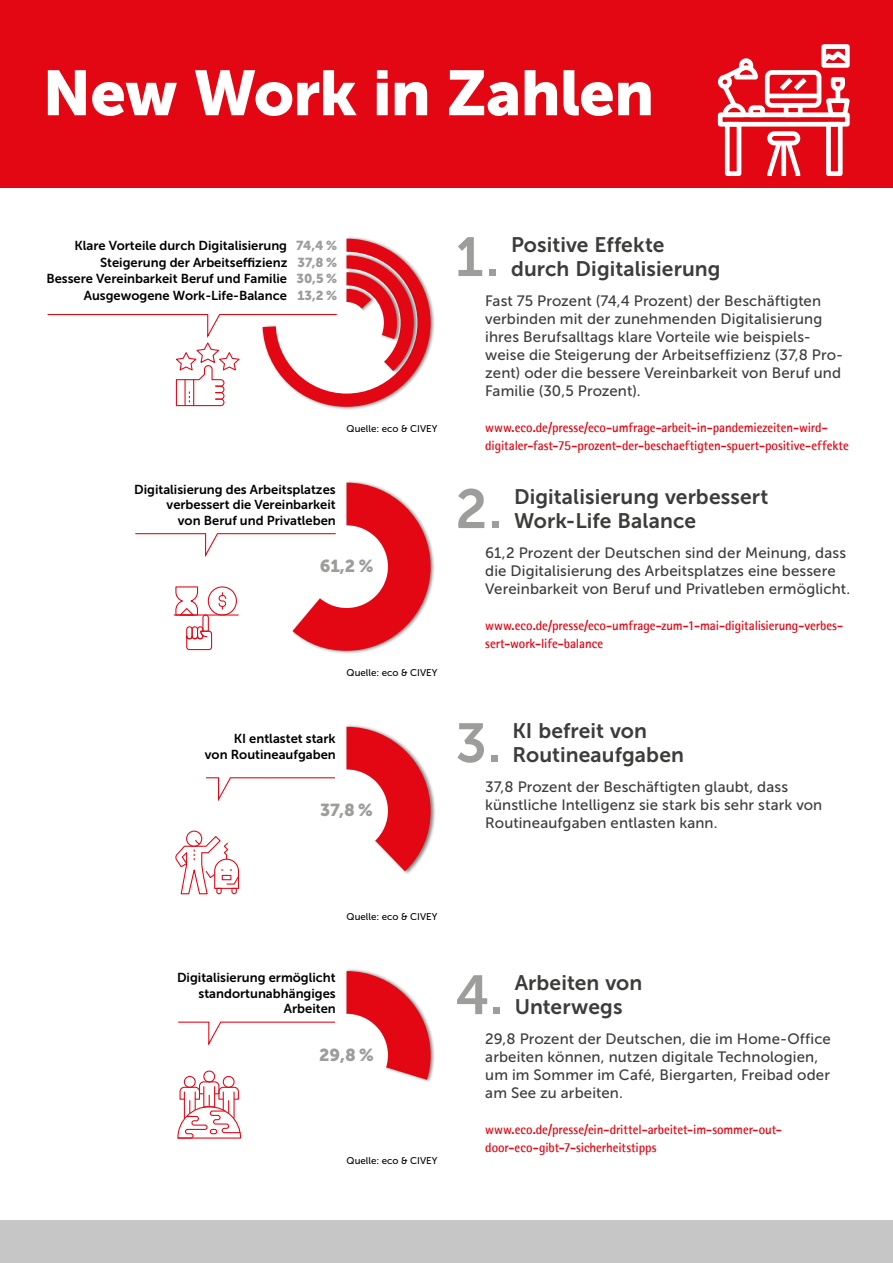
<style>
.page{position:relative;width:893px;height:1263px;background:#fff}
.page>*{position:absolute;margin:0;border:0;box-sizing:border-box;transform-origin:0 0}
.t1{font:63px "Museo Sans 900";letter-spacing:-.01em;color:#fff}
.t2{font:54.75px "Museo Sans 700";color:#9d9d9c}
.t3{font:21px/24px "Museo Sans 700";letter-spacing:.005em;color:#3c3c3b}
.t4{font:17.25px "Museo Sans 900";color:#9d9d9c}
.t5{font:15px/18px "Museo Sans 500";letter-spacing:.01em;color:#3c3c3b}
.t6{font:700 13.5px/18px "Rotis Sans Serif";letter-spacing:-.005em;color:#e30613;scale:.96 1}
.t7{font:12.9px/15.6px "Museo Sans 700";color:#000;text-align:right}
.t8{font:12.9px/16.8px "Museo Sans 900";color:#9d9d9c;text-align:justify}
.t9{font:9.75px "Museo Sans 500";color:#000}
</style>
<div class="page">
<div style="left:0;top:0;width:893px;height:187px;background:#e30613"></div>
<img style="left:328px;top:237px;width:107px;height:173px">
<svg style="left:47px;top:239px;width:384px;height:168px"></svg>
<img style="left:328px;top:481px;width:107px;height:173px">
<svg style="left:135px;top:483px;width:296px;height:168px"></svg>
<img style="left:346px;top:725px;width:89px;height:113px">
<svg style="left:175px;top:727px;width:256px;height:168px"></svg>
<img style="left:347px;top:969px;width:88px;height:110px">
<svg style="left:177px;top:971px;width:254px;height:168px"></svg>
<div style="left:0;top:1220px;width:893px;height:43px;background:#c6c6c6"></div>
<div style="left:718px;top:112px;width:132px;height:15px;border:5px solid #fff"></div>
<div style="left:725px;top:122px;width:16px;height:54px;border:5px solid #fff"></div>
<div style="left:826px;top:122px;width:17px;height:54px;border:5px solid #fff"></div>
<div style="left:765px;top:70px;width:56px;height:38px;border:5px solid #fff;border-radius:5px"></div>
<div style="left:784px;top:103px;width:19px;height:14px;border:5px solid #fff"></div>
<svg style="left:823px;top:77px;width:27px;height:43px"></svg>
<div style="left:718px;top:75px;width:14px;height:14px;border:5px solid #fff;border-radius:50%"></div>
<hr style="left:767px;top:94px;width:52px;height:4px;background:#fff">
<div style="left:767px;top:131px;width:33px;height:14px;border:5px solid #fff;border-radius:5px"></div>
<svg style="left:767px;top:137px;width:34px;height:39px"></svg>
<div style="left:821px;top:44px;width:29px;height:24px;border:5px solid #fff"></div>
<svg style="left:821px;top:47px;width:29px;height:20px"></svg>
<svg style="left:719px;top:58px;width:48px;height:62px"></svg>
<div style="left:781px;top:143px;width:5px;height:33px;background:#fff"></div>
<svg style="left:775px;top:73px;width:37px;height:21px"></svg>
<h1 class="t1" style="left:43px;top:57px;width:613px">New Work in Zahlen</h1>
<p class="t7" style="left:46px;top:237px;width:243px;line-height:16.8px">Klare Vorteile durch Digitalisierung Steigerung der Arbeitse zienz<br>Bessere Vereinbarkeit Beruf und Familie Ausgewogene Work-Life-Balance</p>
<p class="t8" style="left:296px;top:237px;width:43px">74,4 % 37,8 % 30,5 % 13,2 %</p>
<p class="t9" style="left:347px;top:423px;width:92px">Quelle: eco &amp; CIVEY</p>
<p class="t7" style="left:134px;top:481px;width:203px">Digitalisierung des Arbeitsplatzes verbessert die Vereinbarkeit<br>von Beruf und Privatleben</p>
<p class="t4" style="left:320px;top:556px;width:55px">61,2 %</p>
<p class="t9" style="left:347px;top:667px;width:92px">Quelle: eco &amp; CIVEY</p>
<p class="t7" style="left:205px;top:731px;width:132px">KI entlastet stark<br>von Routineaufgaben</p>
<p class="t4" style="left:320px;top:800px;width:54px">37,8 %</p>
<h2 class="t2" style="left:455px;top:227px;width:46px">1.</h2>
<h3 class="t3" style="left:511px;top:233px;width:211px">Positive Effekte durch Digitalisierung</h3>
<p class="t5" style="left:485px;top:292px;width:359px">Fast 75 Prozent (74,4 Prozent) der Beschäftigten verbinden mit der zunehmenden Digitalisierung ihres Berufsalltags klare Vorteile wie beispiels&shy;weise die Steigerung der Arbeitseffizienz (37,8 Pro&shy;zent) oder die bessere Vereinbarkeit von Beruf und Familie (30,5 Prozent).</p>
<p class="t6" style="left:485px;top:420px;width:380px">www.eco.de/presse/eco-umfrage-arbeit-in-pandemiezeiten-wird&shy;digitaler-fast-75-prozent-der-beschaeftigten-spuert-positive-effekte</p>
<h2 class="t2" style="left:455px;top:479px;width:49px">2.</h2>
<h3 class="t3" style="left:514px;top:485px;width:256px">Digitalisierung verbessert<br>Work-Life Balance</h3>
<p class="t5" style="left:485px;top:544px;width:366px">61,2 Prozent der Deutschen sind der Meinung, dass die Digitalisierung des Arbeitsplatzes eine bessere<br>Vereinbarkeit von Beruf und Privatleben ermöglicht.</p>
<p class="t6" style="left:485px;top:618px;width:374px">www.eco.de/presse/eco-umfrage-zum-1-mai-digitalisierung-verbes&shy;sert-work-life-balance</p>
<h2 class="t2" style="left:455px;top:713px;width:47px">3.</h2>
<h3 class="t3" style="left:512px;top:719px;width:173px">KI befreit von<br>Routineaufgaben</h3>
<p class="t5" style="left:485px;top:778px;width:339px">37,8 Prozent der Beschäftigten glaubt, dass künstliche Intelligenz sie stark bis sehr stark von<br>Routineaufgaben entlasten kann.</p>
<p class="t9" style="left:347px;top:911px;width:92px">Quelle: eco &amp; CIVEY</p>
<p class="t7" style="left:177px;top:970px;width:160px">Digitalisierung ermöglicht standortunabhängiges<br>Arbeiten</p>
<p class="t4" style="left:319px;top:1045px;width:56px">29,8 %</p>
<p class="t9" style="left:347px;top:1155px;width:92px">Quelle: eco &amp; CIVEY</p>
<h2 class="t2" style="left:455px;top:965px;width:49px">4.</h2>
<h3 class="t3" style="left:515px;top:971px;width:129px">Arbeiten von<br>Unterwegs</h3>
<p class="t5" style="left:485px;top:1030px;width:347px">29,8 Prozent der Deutschen, die im Home-Office arbeiten können, nutzen digitale Technologien, um im Sommer im Café, Biergarten, Freibad oder am See zu arbeiten.</p>
<p class="t6" style="left:485px;top:1122px;width:310px">www.eco.de/presse/ein-drittel-arbeitet-im-sommer-out&shy;door-eco-gibt-7-sicherheitstipps</p>
</div>
